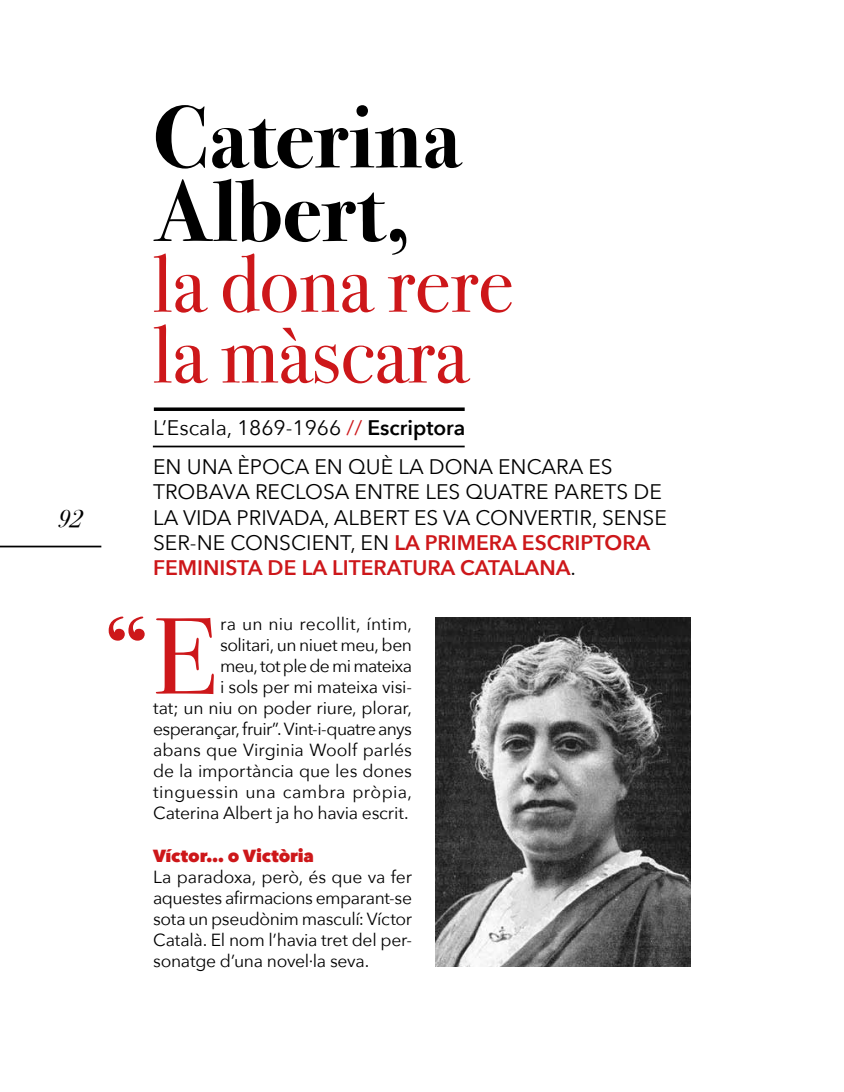
<style>
.page{position:relative;width:844px;height:1092px;background:#fff}
.page>*{position:absolute;margin:0;border:0;box-sizing:border-box;transform-origin:0 0}
.t1{font:107.98px "Bodoni Svty Two ITCTT";color:#cd171a}
.t2{font:700 88.38px/73.5px "Bodoni Svty Two ITCTT";color:#000}
.t3{font:82.25px/70.7px "Bodoni Svty Two ITCTT";color:#cd171a}
.t4{font:italic 24.5px "Bodoni Svty Two ITCTT";color:#000}
.t5{font:21px/25.2px "Avenir Next";color:#000}
.t6{font:17.5px/21px "Avenir Next";letter-spacing:-.01em;color:#000;text-align:right}
.t7{font:800 17.5px "Avenir Next";letter-spacing:-.005em;color:#cd171a}
.s1{color:#cd171a}
.s2{font-weight:600}
.s3{font-weight:600;color:#cd171a}
</style>
<div class="page">
<hr style="left:0;top:545px;width:101px;height:2px;background:#000">
<img style="left:435px;top:617px;width:255px;height:349px">
<svg style="left:154px;top:407px;width:310px;height:4px"></svg>
<hr style="left:153px;top:445px;width:311px;height:2px;background:#000">
<h3 class="t4" style="left:57px;top:504px;width:27px">92</h3>
<h2 class="t2" style="left:153px;top:102px;width:309px">Caterina<br>Albert,</h2>
<h3 class="t3" style="left:153px;top:249px;width:362px">la dona rere la màscara</h3>
<p class="t5" style="left:153px;top:416px;width:313px">L’Escala, 1869-1966 <span class="s1">//</span> <span class="s2">Escriptora</span></p>
<p class="t5" style="left:153px;top:455px;width:515px">EN UNA ÈPOCA EN QUÈ LA DONA ENCARA ES TROBAVA RECLOSA ENTRE LES QUATRE PARETS DE LA VIDA PRIVADA, ALBERT ES VA CONVERTIR, SENSE SER-NE CONSCIENT, EN <span class="s3">LA PRIMERA ESCRIPTORA FEMINISTA DE LA LITERATURA CATALANA</span>.</p>
<h1 class="t1" style="left:102px;top:592px;width:115px">“E</h1>
<p class="t6" style="left:153px;top:614px;width:260px">ra un niu recollit, íntim,<br>solitari, un niuet meu, ben<br>meu, tot ple de mi mateixa<br>i sols per mi mateixa visi-<br>tat; un niu on poder riure, plorar, esperançar, fruir”. Vint-i-quatre anys abans que Virginia Woolf parlés de la importància que les dones tinguessin una cambra pròpia,<br>Caterina Albert ja ho havia escrit.</p>
<p class="t7" style="left:153px;top:844px;width:162px">Víctor… o Victòria</p>
<p class="t6" style="left:153px;top:866px;width:260px;text-align:justify">La paradoxa, però, és que va fer aquestes afirmacions emparant-se sota un pseudònim masculí: Víctor Català. El nom l’havia tret del per&shy;sonatge d’una novel·la seva.</p>
</div>
